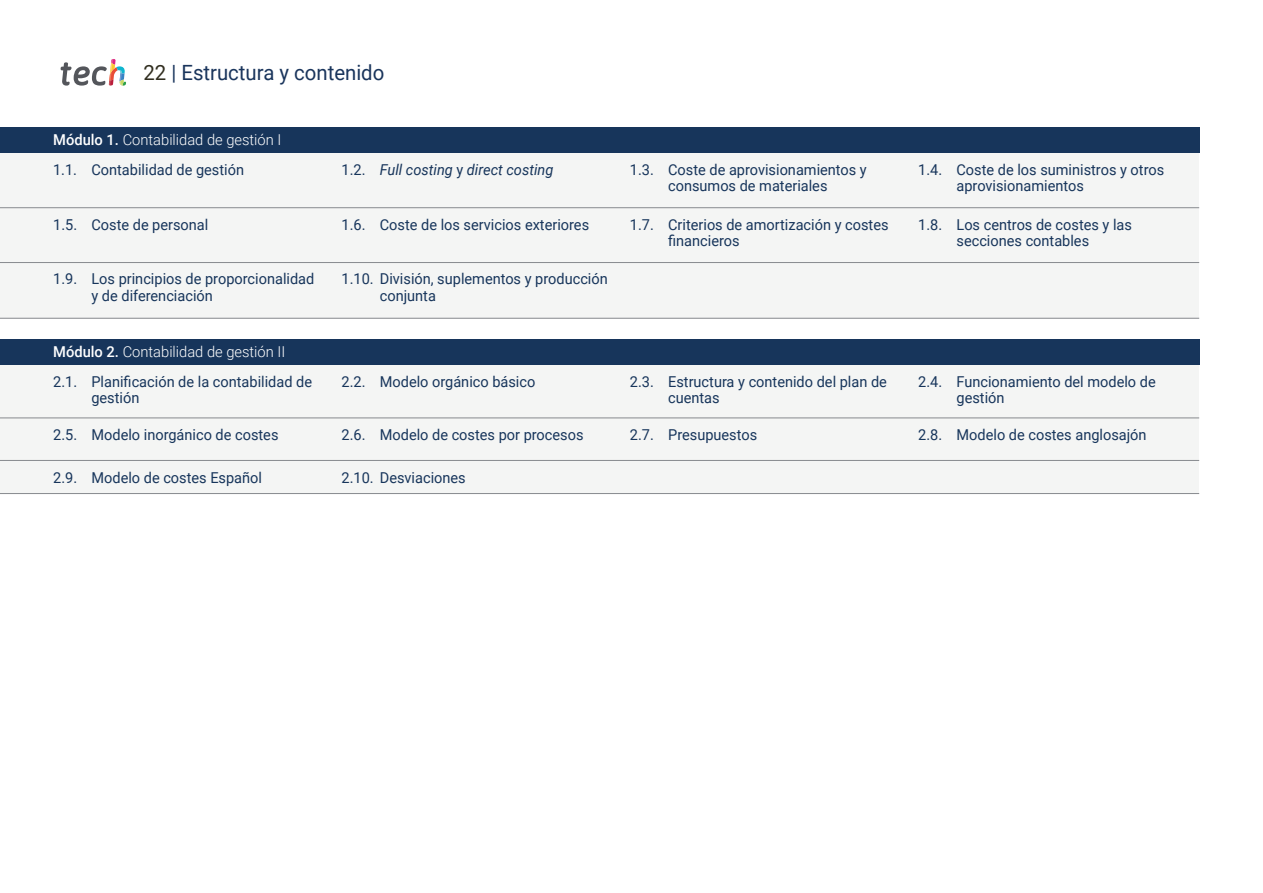
<style>
.page{position:relative;width:1263px;height:893px;background:#fff}
.page>*{position:absolute;margin:0;border:0;box-sizing:border-box;transform-origin:0 0}
.t1{font:21px "Roboto";color:#1a355c}
.t2{font:15px/16.5px "Roboto";color:#17355b}
.t3{font:300 15px "Roboto";color:#fff}
.t4{font:italic 15px "Roboto";color:#17355b}
.s1{color:#312e20}
.s2{font-weight:500}
.s3{font-style:normal}
</style>
<div class="page">
<svg style="left:61px;top:59px;width:65px;height:27px"></svg>
<div style="left:0;top:128px;width:1199px;height:25px;background:#17355b"></div>
<div style="left:0;top:339px;width:1199px;height:26px;background:#17355b"></div>
<div style="left:0;top:153px;width:1199px;height:165px;background:#f4f5f4"></div>
<div style="left:0;top:365px;width:1199px;height:129px;background:#f4f5f4"></div>
<hr style="left:0;top:318px;width:1199px;height:1px;background:#878a8e">
<hr style="left:0;top:262px;width:1199px;height:1px;background:#878a8e">
<hr style="left:0;top:207px;width:1199px;height:1px;background:#878a8e">
<hr style="left:0;top:493px;width:1199px;height:1px;background:#878a8e">
<hr style="left:0;top:460px;width:1199px;height:1px;background:#878a8e">
<hr style="left:0;top:418px;width:1199px;height:1px;background:#878a8e">
<h1 class="t1" style="left:144px;top:57px;width:242px"><span class="s1">22</span> | Estructura y contenido</h1>
<p class="t3" style="left:53px;top:130px;width:230px"><span class="s2">Módulo 1.</span> Contabilidad de gestión I</p>
<p class="t2" style="left:53px;top:161px;width:192px">1.1. Contabilidad de gestión</p>
<p class="t4" style="left:341px;top:159px;width:213px"><span class="s3">1.2.</span> Full costing <span class="s3">y</span> direct costing</p>
<p class="t2" style="left:630px;top:161px;width:238px;text-align:center">1.3. Coste de aprovisionamientos y consumos de materiales</p>
<p class="t2" style="left:956px;top:161px;width:209px;text-indent:-38px">1.4. Coste de los suministros y otros aprovisionamientos</p>
<p class="t2" style="left:53px;top:216px;width:157px">1.5. Coste de personal</p>
<p class="t2" style="left:342px;top:216px;width:249px">1.6. Coste de los servicios exteriores</p>
<p class="t2" style="left:668px;top:216px;width:222px;text-indent:-38px">1.7. Criterios de amortización y costes financieros</p>
<p class="t2" style="left:918px;top:216px;width:215px;text-align:center">1.8. Los centros de costes y las secciones contables</p>
<p class="t2" style="left:91px;top:270px;width:224px;text-indent:-38px">1.9. Los principios de proporcionalidad y de diferenciación</p>
<p class="t2" style="left:380px;top:270px;width:229px;text-indent:-38px">1.10. División, suplementos y producción conjunta</p>
<p class="t3" style="left:53px;top:342px;width:234px"><span class="s2">Módulo 2.</span> Contabilidad de gestión II</p>
<p class="t2" style="left:91px;top:373px;width:222px;text-indent:-38px">2.1. Planificación de la contabilidad de gestión</p>
<p class="t2" style="left:342px;top:373px;width:195px">2.2. Modelo orgánico básico</p>
<p class="t2" style="left:668px;top:373px;width:220px;text-indent:-38px">2.3. Estructura y contenido del plan de cuentas</p>
<p class="t2" style="left:956px;top:373px;width:201px;text-indent:-38px">2.4. Funcionamiento del modelo de gestión</p>
<p class="t2" style="left:53px;top:425px;width:227px">2.5. Modelo inorgánico de costes</p>
<p class="t2" style="left:342px;top:425px;width:243px">2.6. Modelo de costes por procesos</p>
<p class="t2" style="left:630px;top:425px;width:129px">2.7. Presupuestos</p>
<p class="t2" style="left:918px;top:425px;width:230px">2.8. Modelo de costes anglosajón</p>
<p class="t2" style="left:53px;top:468px;width:210px">2.9. Modelo de costes Español</p>
<p class="t2" style="left:342px;top:468px;width:126px">2.10. Desviaciones</p>
</div>
